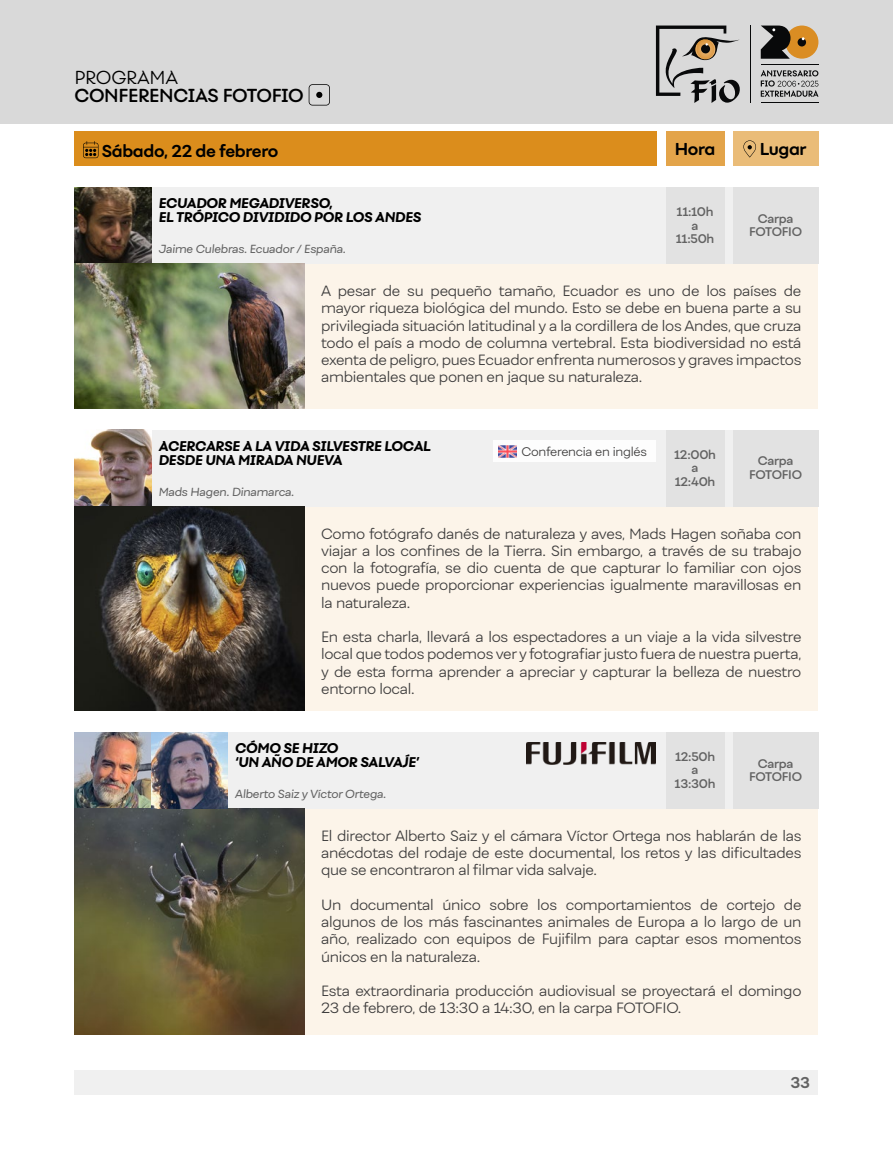
<style>
.page{position:relative;width:893px;height:1149px;background:#fff}
.page>*{position:absolute;margin:0;border:0;box-sizing:border-box;transform-origin:0 0}
.t1{font:600 18px "Fibra One Alt";letter-spacing:-.02em;color:#000}
.t2{font:300 18px "Fibra One Alt";letter-spacing:-.02em;color:#000}
.t3{font:700 16.5px "Fibra One Alt";letter-spacing:-.02em;color:#000}
.t4{font:700 15px "Fibra One";color:#636363}
.t5{font:300 14.25px/17.2px "Fibra One";letter-spacing:-.02em;color:#3f3e3e;text-align:justify}
.t6{font:italic 800 13.5px/13.5px "Fibra One Alt";letter-spacing:-.02em;color:#000}
.t7{font:600 12px/13.5px "Fibra One";letter-spacing:-.02em;color:#636363;text-align:center}
.t8{font:300 12px "Fibra One";letter-spacing:-.02em;color:#3f3e3e}
.t9{font:italic 11.25px "Fibra One";letter-spacing:-.02em;color:#636363}
</style>
<div class="page">
<div style="left:0;top:0;width:893px;height:123px;background:#d9d9d9"></div>
<svg style="left:656px;top:26px;width:84px;height:77px"></svg>
<hr style="left:750px;top:26px;width:1px;height:77px;background:#08090a">
<svg style="left:761px;top:70px;width:57px;height:27px"></svg>
<div style="left:785px;top:26px;width:33px;height:33px;background:#da8d23;border-radius:50%"></div>
<svg style="left:761px;top:26px;width:29px;height:33px"></svg>
<div style="left:798px;top:38px;width:8px;height:8px;background:#08090a;border-radius:50%"></div>
<svg style="left:800px;top:37px;width:5px;height:4px"></svg>
<hr style="left:761px;top:102px;width:57px;height:1px;background:#08090a">
<hr style="left:761px;top:64px;width:57px;height:1px;background:#08090a">
<div style="left:75px;top:1069px;width:743px;height:25px;background:#f0f0f0"></div>
<div style="left:75px;top:187px;width:743px;height:221px;background:#fcf4e9"></div>
<div style="left:75px;top:187px;width:743px;height:77px;background:#f0f0f0"></div>
<div style="left:75px;top:132px;width:582px;height:34px;background:#db8d1c"></div>
<svg style="left:83px;top:141px;width:15px;height:17px"></svg>
<div style="left:666px;top:132px;width:58px;height:34px;background:#e3a44a"></div>
<img style="left:75px;top:187px;width:76px;height:77px">
<div style="left:666px;top:187px;width:58px;height:77px;background:#e2e2e2"></div>
<img style="left:75px;top:264px;width:229px;height:144px">
<div style="left:75px;top:429px;width:743px;height:281px;background:#fcf4e9"></div>
<div style="left:75px;top:429px;width:743px;height:77px;background:#f0f0f0"></div>
<img style="left:75px;top:430px;width:76px;height:76px">
<div style="left:666px;top:429px;width:58px;height:77px;background:#e2e2e2"></div>
<img style="left:75px;top:506px;width:229px;height:204px">
<div style="left:75px;top:731px;width:743px;height:302px;background:#fcf4e9"></div>
<div style="left:75px;top:731px;width:743px;height:77px;background:#f0f0f0"></div>
<img style="left:75px;top:731px;width:76px;height:77px">
<div style="left:666px;top:731px;width:58px;height:77px;background:#e2e2e2"></div>
<img style="left:75px;top:808px;width:229px;height:225px">
<div style="left:733px;top:132px;width:85px;height:34px;background:#eabc78"></div>
<svg style="left:743px;top:140px;width:13px;height:17px"></svg>
<div style="left:733px;top:187px;width:85px;height:77px;background:#e2e2e2"></div>
<div style="left:733px;top:429px;width:85px;height:77px;background:#e2e2e2"></div>
<div style="left:733px;top:731px;width:85px;height:77px;background:#e2e2e2"></div>
<img style="left:151px;top:731px;width:77px;height:77px">
<div style="left:493px;top:440px;width:162px;height:22px;background:#fdfdfd"></div>
<img style="left:499px;top:445px;width:17px;height:13px">
<svg style="left:309px;top:84px;width:21px;height:21px"></svg>
<img style="left:527px;top:742px;width:128px;height:22px">
<p class="t2" style="left:75px;top:66px;width:105px">PROGRAMA</p>
<p class="t1" style="left:75px;top:84px;width:231px">CONFERENCIAS FOTOFIO</p>
<p class="t3" style="left:102px;top:140px;width:178px">Sábado, 22 de febrero</p>
<p class="t3" style="left:675px;top:139px;width:42px">Hora</p>
<p class="t3" style="left:760px;top:139px;width:48px">Lugar</p>
<p class="t6" style="left:158px;top:197px;width:264px">ECUADOR MEGADIVERSO,<br>EL TRÓPICO DIVIDIDO POR LOS ANDES</p>
<p class="t9" style="left:158px;top:242px;width:189px">Jaime Culebras. Ecuador / España.</p>
<p class="t5" style="left:321px;top:282px;width:482px">A pesar de su pequeño tamaño, Ecuador es uno de los países de mayor riqueza biológica del mundo. Esto se debe en buena parte a su privilegiada situación latitudinal y a la cordillera de los Andes, que cruza todo el país a modo de columna vertebral. Esta biodiversidad no está exenta de peligro, pues Ecuador enfrenta numerosos y graves impactos ambientales que ponen en jaque su naturaleza.</p>
<p class="t7" style="left:676px;top:205px;width:40px">11:10h a<br>11:50h</p>
<p class="t7" style="left:749px;top:211px;width:54px">Carpa<br>FOTOFIO</p>
<p class="t6" style="left:158px;top:439px;width:274px">ACERCARSE A LA VIDA SILVESTRE LOCAL<br>DESDE UNA MIRADA NUEVA</p>
<p class="t9" style="left:158px;top:484px;width:137px">Mads Hagen. Dinamarca.</p>
<p class="t5" style="left:321px;top:524px;width:482px">Como fotógrafo danés de naturaleza y aves, Mads Hagen soñaba con viajar a los confines de la Tierra. Sin embargo, a través de su trabajo con la fotografía, se dio cuenta de que capturar lo familiar con ojos nuevos puede proporcionar experiencias igualmente maravillosas en la naturaleza.</p>
<p class="t5" style="left:321px;top:628px;width:482px">En esta charla, llevará a los espectadores a un viaje a la vida silvestre local que todos podemos ver y fotografiar justo fuera de nuestra puerta, y de esta forma aprender a apreciar y capturar la belleza de nuestro entorno local.</p>
<p class="t8" style="left:521px;top:444px;width:127px">Conferencia en inglés</p>
<p class="t7" style="left:674px;top:447px;width:43px">12:00h a<br>12:40h</p>
<p class="t7" style="left:749px;top:454px;width:54px">Carpa<br>FOTOFIO</p>
<p class="t6" style="left:235px;top:741px;width:185px">CÓMO SE HIZO<br>‘UN AÑO DE AMOR SALVAJE’</p>
<p class="t9" style="left:235px;top:786px;width:153px">Alberto Saiz y Víctor Ortega.</p>
<p class="t5" style="left:321px;top:826px;width:482px">El director Alberto Saiz y el cámara Víctor Ortega nos hablarán de las anécdotas del rodaje de este documental, los retos y las dificultades que se encontraron al filmar vida salvaje.</p>
<p class="t5" style="left:321px;top:895px;width:482px">Un documental único sobre los comportamientos de cortejo de algunos de los más fascinantes animales de Europa a lo largo de un año, realizado con equipos de Fujifilm para captar esos momentos únicos en la naturaleza.</p>
<p class="t5" style="left:321px;top:981px;width:482px">Esta extraordinaria producción audiovisual se proyectará el domingo<br>23 de febrero, de 13:30 a 14:30, en la carpa FOTOFIO.</p>
<p class="t7" style="left:675px;top:749px;width:42px">12:50h a<br>13:30h</p>
<p class="t7" style="left:749px;top:756px;width:54px">Carpa<br>FOTOFIO</p>
<p class="t4" style="left:790px;top:1072px;width:21px">33</p>
</div>
